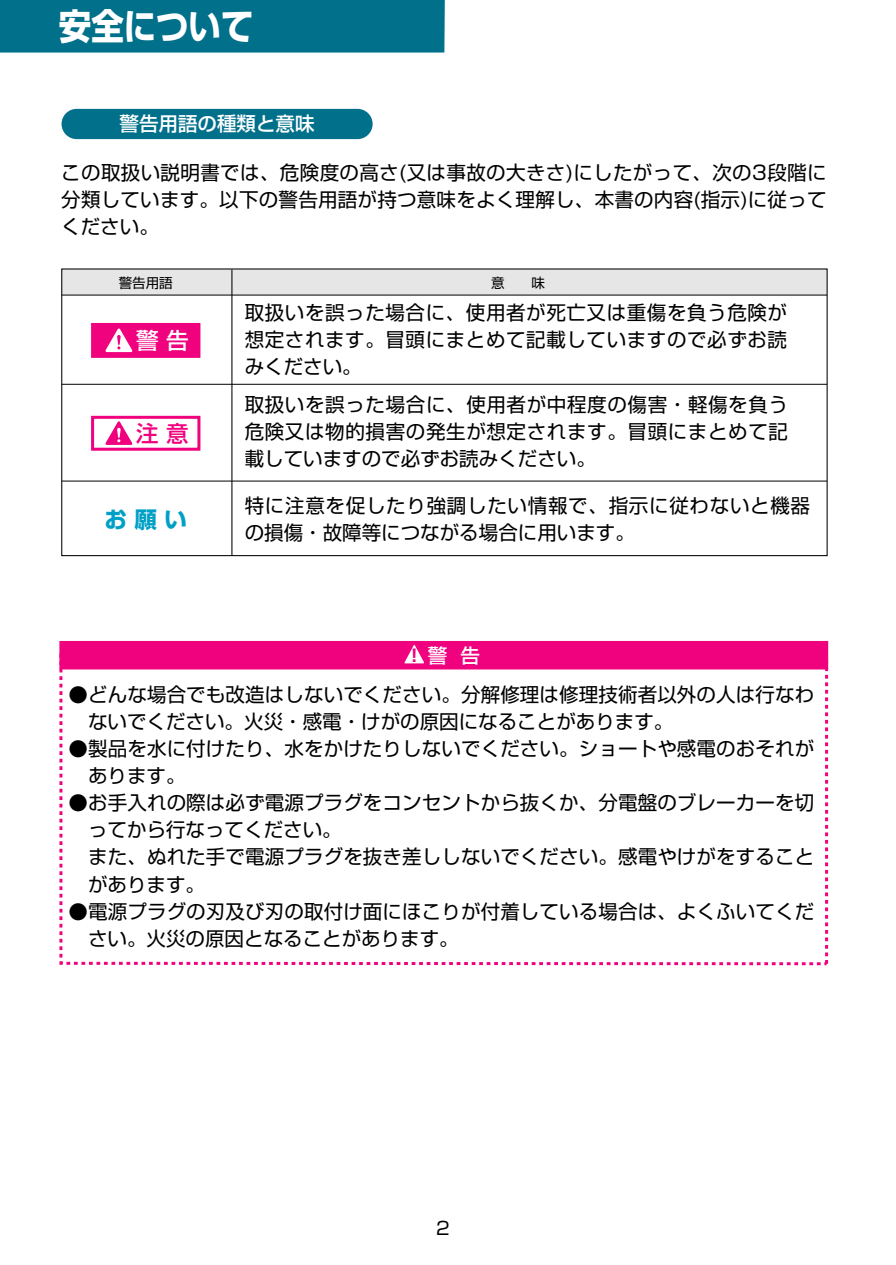
<style>
.page{position:relative;width:896px;height:1265px;background:#fff}
.page>*{position:absolute;margin:0;border:0;box-sizing:border-box;transform-origin:0 0}
.t1{font:700 36px "Shin Go";color:#fff;scale:.9 1}
.t2{font:700 22.5px "Shin Go";color:#00a0c6}
.t3{font:500 22.5px "Shin Go";color:#fff}
.t4{font:500 22.5px "Shin Go";color:#f0027f}
.t5{font:19.5px/27px "Shin Go";letter-spacing:.005em;color:#000}
.t6{font:19.5px/27px "Shin Go";letter-spacing:.035em;color:#000}
.t7{font:500 19.5px "Shin Go";color:#fff}
.t8{font:18px "Shin Go";color:#000}
.t9{font:13.5px "Shin Go";color:#000}
.s1{font-weight:700;font-size:17.1px;color:#f0027f}
</style>
<div class="page">
<div style="left:0;top:0;width:445px;height:53px;background:#00708b"></div>
<div style="left:62px;top:269px;width:765px;height:26px;background:#e6e6e6"></div>
<hr style="left:231px;top:269px;width:1px;height:286px;background:#000">
<hr style="left:62px;top:295px;width:765px;height:1px;background:#000">
<hr style="left:62px;top:384px;width:765px;height:1px;background:#000">
<hr style="left:62px;top:481px;width:765px;height:1px;background:#000">
<div style="left:91px;top:323px;width:109px;height:35px;background:#f0027f;border:3px solid #f0027f"></div>
<svg style="left:105px;top:328px;width:27px;height:24px"></svg>
<div style="left:91px;top:416px;width:109px;height:35px;background:#fff;border:3px solid #f0027f"></div>
<svg style="left:105px;top:421px;width:27px;height:24px"></svg>
<div style="left:62px;top:109px;width:310px;height:30px;background:#00708b;border-radius:15px"></div>
<svg style="left:59px;top:644px;width:770px;height:322px"></svg>
<div style="left:59px;top:641px;width:769px;height:28px;background:#f0027f"></div>
<svg style="left:404px;top:644px;width:20px;height:19px"></svg>
<h1 class="t1" style="left:59px;top:3px;width:218px">安全について</h1>
<p class="t7" style="left:119px;top:111px;width:196px">警告用語の種類と意味</p>
<p class="t5" style="left:61px;top:158px;width:766px;text-align:justify">この取扱い説明書では、危険度の高さ(又は事故の大きさ)にしたがって、次の3段階に分類しています。以下の警告用語が持つ意味をよく理解し、本書の内容(指示)に従ってください。</p>
<p class="t9" style="left:119px;top:274px;width:55px">警告用語</p>
<p class="t9" style="left:491px;top:274px;width:15px">意</p>
<p class="t9" style="left:531px;top:274px;width:15px">味</p>
<p class="t3" style="left:136px;top:326px;width:54px">警告</p>
<p class="t4" style="left:136px;top:419px;width:54px">注意</p>
<p class="t2" style="left:104px;top:504px;width:84px">お願い</p>
<p class="t5" style="left:245px;top:298px;width:544px;text-align:justify">取扱いを誤った場合に、使用者が死亡又は重傷を負う危険が想定されます。冒頭にまとめて記載していますので必ずお読みください。</p>
<p class="t5" style="left:245px;top:389px;width:545px;text-align:justify">取扱いを誤った場合に、使用者が中程度の傷害・軽傷を負う危険又は物的損害の発生が想定されます。冒頭にまとめて記載していますので必ずお読みください。</p>
<p class="t6" style="left:245px;top:491px;width:567px">特に注意を促したり強調したい情報で、指示に従わないと機器の損傷・故障等につながる場合に用います。</p>
<p class="t7" style="left:411px;top:642px;width:70px"><span class="s1">!</span>警告</p>
<p class="t5" style="left:88px;top:680px;width:727px;text-indent:-19px">●どんな場合でも改造はしないでください。分解修理は修理技術者以外の人は行なわないでください。火災・感電・けがの原因になることがあります。</p>
<p class="t5" style="left:88px;top:734px;width:727px;text-indent:-19px">●製品を水に付けたり、水をかけたりしないでください。ショートや感電のおそれがあります。</p>
<p class="t5" style="left:88px;top:788px;width:727px;text-indent:-19px">●お手入れの際は必ず電源プラグをコンセントから抜くか、分電盤のブレーカーを切ってから行なってください。<br>また、ぬれた手で電源プラグを抜き差ししないでください。感電やけがをすることがあります。</p>
<p class="t5" style="left:88px;top:896px;width:727px;text-indent:-19px">●電源プラグの刃及び刃の取付け面にほこりが付着している場合は、よくふいてください。火災の原因となることがあります。</p>
<p class="t8" style="left:436px;top:1216px;width:15px">2</p>
</div>
